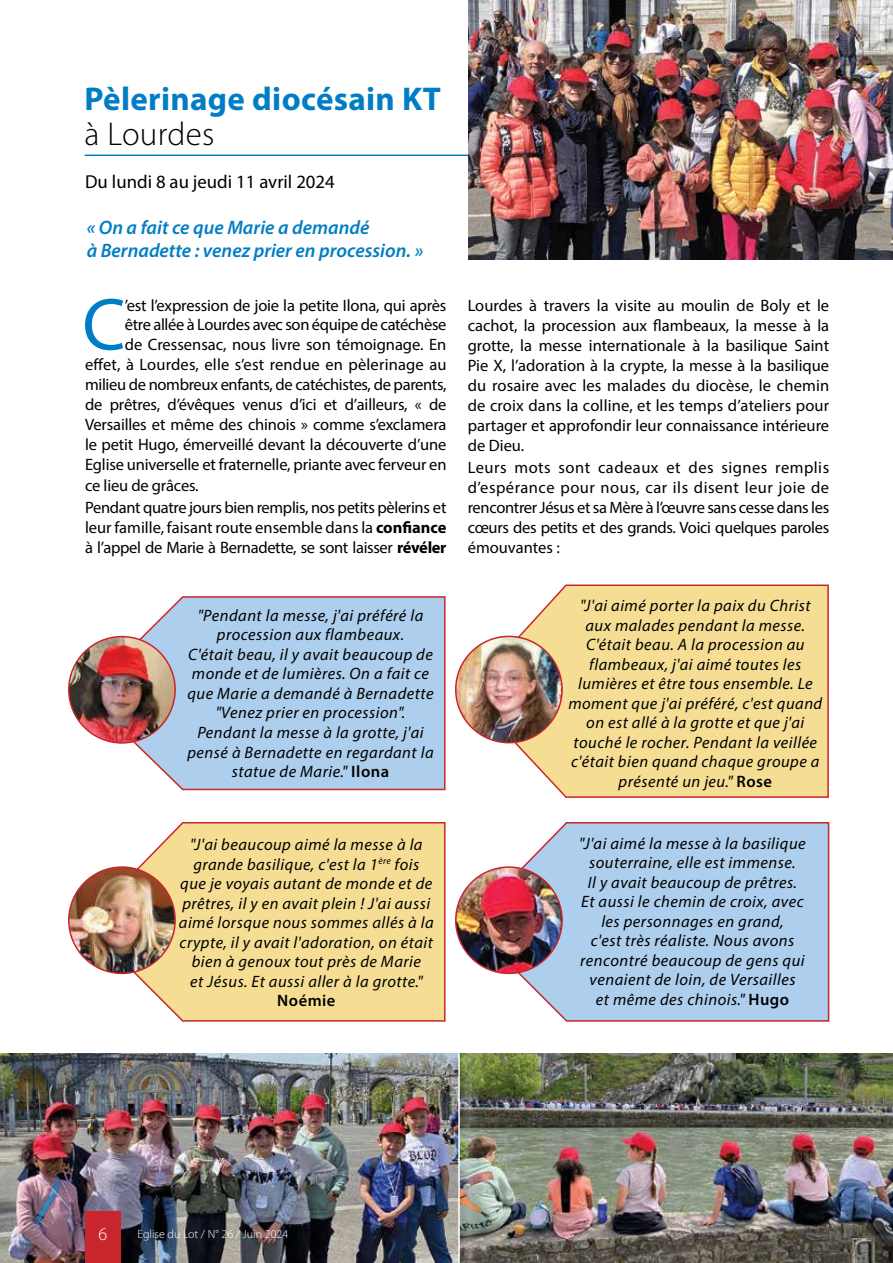
<style>
.page{position:relative;width:893px;height:1263px;background:#fff}
.page>*{position:absolute;margin:0;border:0;box-sizing:border-box;transform-origin:0 0}
.t1{font:74.4px "Myriad Pro";color:#007dc5}
.t2{font:700 33px "Myriad Pro";letter-spacing:.01em;color:#007dc5}
.t3{font:300 33px "Myriad Pro";letter-spacing:.01em;color:#000}
.t4{font:italic 600 19.5px/23.4px "Myriad Pro";color:#007dc5}
.t5{font:18.75px "Myriad Pro";color:#000}
.t6{font:300 18px "Myriad Pro";color:#fff}
.t7{font:16.5px/20.1px "Myriad Pro";letter-spacing:-.01em;color:#000;text-align:justify}
.t8{font:italic 16.5px/19.5px "Myriad Pro";letter-spacing:.03em;color:#000;text-align:center}
.t9{font:16.5px "Myriad Pro";letter-spacing:.01em;color:#000}
.t10{font:600 16.5px "Myriad Pro";color:#000}
.t11{font:300 12px "Myriad Pro";color:#fff}
.s1{font-weight:700}
.s2{font-weight:600;font-style:normal}
</style>
<div class="page">
<img style="left:0;top:1053px;width:893px;height:210px">
<svg style="left:83px;top:596px;width:363px;height:195px;background:#b7d0ea"></svg>
<div style="left:85px;top:1212px;width:36px;height:51px;background:#c9252c"></div>
<hr style="left:85px;top:155px;width:714px;height:1px;background:#007dc5">
<img style="left:69px;top:637px;width:106px;height:106px;border-radius:53px">
<div style="left:68px;top:636px;width:108px;height:108px;border:2px solid #c9252c;border-radius:50%"></div>
<svg style="left:466px;top:584px;width:363px;height:214px;background:#f5de9e"></svg>
<img style="left:456px;top:636px;width:106px;height:107px;border-radius:53px">
<div style="left:455px;top:636px;width:108px;height:107px;border:2px solid #c9252c;border-radius:50%"></div>
<svg style="left:83px;top:822px;width:363px;height:200px;background:#f5dd9d"></svg>
<img style="left:69px;top:867px;width:106px;height:106px;border-radius:53px">
<div style="left:68px;top:866px;width:108px;height:108px;border:2px solid #c9252c;border-radius:50%"></div>
<svg style="left:467px;top:822px;width:363px;height:200px;background:#b7d0ea"></svg>
<img style="left:456px;top:867px;width:106px;height:106px;border-radius:53px">
<div style="left:455px;top:866px;width:108px;height:108px;border:2px solid #c9252c;border-radius:50%"></div>
<img style="left:460px;top:1053px;width:18px;height:210px">
<hr style="left:458px;top:1046px;width:2px;height:217px;background:#fff">
<img style="left:469px;top:0;width:424px;height:260px">
<h2 class="t2" style="left:85px;top:78px;width:358px">Pèlerinage diocésain KT</h2>
<h2 class="t3" style="left:85px;top:114px;width:131px">à Lourdes</h2>
<p class="t5" style="left:85px;top:170px;width:251px">Du lundi 8 au jeudi 11 avril 2024</p>
<p class="t4" style="left:87px;top:215px;width:338px">« On a fait ce que Marie a demandé<br>à Bernadette : venez prier en procession. »</p>
<h1 class="t1" style="left:82px;top:279px;width:45px">C</h1>
<p class="t7" style="left:125px;top:295px;width:323px">’est l’expression de joie la petite Ilona, qui après</p>
<p class="t7" style="left:125px;top:314px;width:323px">être allée à Lourdes avec son équipe de catéchèse</p>
<p class="t7" style="left:125px;top:334px;width:323px">de Cressensac, nous livre son témoignage. En</p>
<p class="t9" style="left:85px;top:354px;width:363px">effet, à Lourdes, elle s’est rendue en pèlerinage au</p>
<p class="t7" style="left:85px;top:374px;width:363px">milieu de nombreux enfants, de catéchistes, de parents,</p>
<p class="t7" style="left:85px;top:394px;width:363px">de prêtres, d’évêques venus d’ici et d’ailleurs, « de</p>
<p class="t7" style="left:85px;top:414px;width:363px">Versailles et même des chinois » comme s’exclamera</p>
<p class="t7" style="left:85px;top:434px;width:363px">le petit Hugo, émerveillé devant la découverte d’une</p>
<p class="t7" style="left:85px;top:455px;width:363px">Eglise universelle et fraternelle, priante avec ferveur en</p>
<p class="t7" style="left:85px;top:475px;width:115px">ce lieu de grâces.</p>
<p class="t7" style="left:85px;top:497px;width:363px">Pendant quatre jours bien remplis, nos petits pèlerins et leur famille, faisant route ensemble dans la <span class="s1">confiance </span>à l’appel de Marie à Bernadette, se sont laisser <span class="s1">révéler</span></p>
<p class="t7" style="left:468px;top:295px;width:363px">Lourdes à travers la visite au moulin de Boly et le cachot, la procession aux flambeaux, la messe à la grotte, la messe internationale à la basilique Saint Pie X, l’adoration à la crypte, la messe à la basilique du rosaire avec les malades du diocèse, le chemin de croix dans la colline, et les temps d’ateliers pour partager et approfondir leur connaissance intérieure de Dieu.</p>
<p class="t7" style="left:468px;top:457px;width:363px">Leurs mots sont cadeaux et des signes remplis d’espérance pour nous, car ils disent leur joie de rencontrer Jésus et sa Mère à l’œuvre sans cesse dans les cœurs des petits et des grands. Voici quelques paroles émouvantes :</p>
<p class="t8" style="left:187px;top:605px;width:248px">"Pendant la messe, j'ai préféré la procession aux flambeaux.<br>C'était beau, il y avait beaucoup de monde et de lumières. On a fait ce que Marie a demandé à Bernadette "Venez prier en procession".<br>Pendant la messe à la grotte, j'ai pensé à Bernadette en regardant la statue de Marie." <span class="s2">Ilona</span></p>
<p class="t8" style="left:568px;top:596px;width:255px">"J'ai aimé porter la paix du Christ aux malades pendant la messe.<br>C'était beau. A la procession au flambeaux, j'ai aimé toutes les lumières et être tous ensemble. Le moment que j'ai préféré, c'est quand on est allé à la grotte et que j'ai touché le rocher. Pendant la veillée c'était bien quand chaque groupe a présenté un jeu." <span class="s2">Rose</span></p>
<p class="t8" style="left:179px;top:834px;width:256px">"J'ai beaucoup aimé la messe à la grande basilique, c'est la 1<sup>ère</sup> fois que je voyais autant de monde et de prêtres, il y en avait plein ! J'ai aussi aimé lorsque nous sommes allés à la crypte, il y avait l'adoration, on était bien à genoux tout près de Marie<br>et Jésus. Et aussi aller à la grotte."</p>
<p class="t10" style="left:277px;top:990px;width:60px">Noémie</p>
<p class="t6" style="left:99px;top:1223px;width:10px">6</p>
<p class="t11" style="left:137px;top:1226px;width:152px">Eglise du Lot / N° 26 / Juin 2024</p>
<p class="t8" style="left:579px;top:833px;width:228px">"J'ai aimé la messe à la basilique souterraine, elle est immense.<br>Il y avait beaucoup de prêtres.<br>Et aussi le chemin de croix, avec les personnages en grand,<br>c'est très réaliste. Nous avons rencontré beaucoup de gens qui venaient de loin, de Versailles<br>et même des chinois." <span class="s2">Hugo</span></p>
</div>
